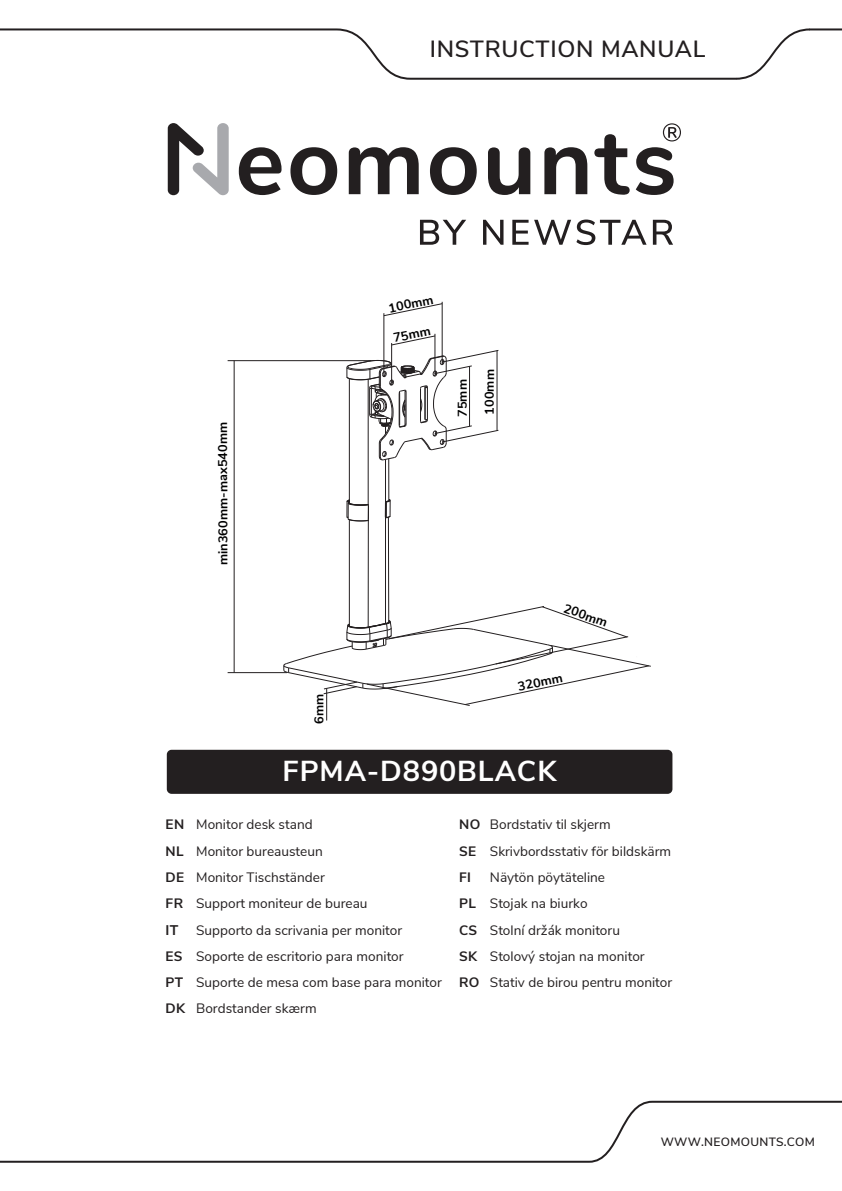
<style>
.page{position:relative;width:842px;height:1191px;background:#fff}
.page>*{position:absolute;margin:0;border:0;box-sizing:border-box;transform-origin:0 0}
.t1{font:700 28.8px "Nunito Sans";letter-spacing:.03em;color:#fff}
.t2{font:600 23.4px "Nunito Sans";letter-spacing:.03em;color:#231f20}
.t3{font:700 14px "Nunito Sans";color:#231f20}
.t4{font:13.6px/26.2px "Nunito Sans";color:#231f20}
.t5{font:700 13.6px/26.2px "Nunito Sans";letter-spacing:.03em;color:#231f20}
.t6{font:700 12.8px/27.2px "Nunito Sans";letter-spacing:.005em;color:#000001}
.t7{font:600 12px "Nunito Sans";letter-spacing:.03em;color:#231f20}
</style>
<div class="page">
<svg style="left:636px;top:147px;width:38px;height:48px"></svg>
<svg style="left:663px;top:123px;width:18px;height:18px"></svg>
<svg style="left:168px;top:123px;width:61px;height:72px"></svg>
<svg style="left:349px;top:147px;width:70px;height:47px"></svg>
<svg style="left:290px;top:147px;width:47px;height:48px"></svg>
<svg style="left:430px;top:147px;width:47px;height:48px"></svg>
<svg style="left:594px;top:134px;width:36px;height:61px"></svg>
<svg style="left:544px;top:147px;width:43px;height:47px"></svg>
<svg style="left:488px;top:147px;width:42px;height:48px"></svg>
<svg style="left:239px;top:147px;width:43px;height:48px"></svg>
<svg style="left:420px;top:219px;width:253px;height:26px"></svg>
<svg style="left:0;top:1100px;width:842px;height:63px"></svg>
<svg style="left:0;top:28px;width:842px;height:52px"></svg>
<div style="left:168px;top:750px;width:504px;height:43px;background:#231f20;border-radius:4px"></div>
<div style="left:167px;top:750px;width:505px;height:44px;border:1px solid #231f20;border-radius:4px"></div>
<hr style="left:349px;top:379px;width:1px;height:124px;background:#231f20">
<hr style="left:349px;top:519px;width:1px;height:107px;background:#231f20">
<hr style="left:368px;top:379px;width:1px;height:126px;background:#231f20">
<hr style="left:368px;top:520px;width:1px;height:107px;background:#231f20">
<hr style="left:385px;top:459px;width:1px;height:164px;background:#231f20">
<hr style="left:388px;top:459px;width:1px;height:41px;background:#231f20">
<hr style="left:388px;top:517px;width:1px;height:105px;background:#231f20">
<hr style="left:435px;top:334px;width:1px;height:40px;background:#231f20">
<hr style="left:384px;top:313px;width:1px;height:62px;background:#231f20">
<hr style="left:442px;top:302px;width:1px;height:61px;background:#231f20">
<svg style="left:383px;top:303px;width:60px;height:13px"></svg>
<hr style="left:228px;top:672px;width:59px;height:1px;background:#231f20">
<hr style="left:228px;top:360px;width:143px;height:1px;background:#231f20">
<hr style="left:234px;top:361px;width:1px;height:311px;background:#231f20">
<svg style="left:283px;top:606px;width:368px;height:100px"></svg>
<hr style="left:326px;top:688px;width:1px;height:32px;background:#231f20">
<svg style="left:346px;top:499px;width:23px;height:22px"></svg>
<svg style="left:386px;top:498px;width:5px;height:20px"></svg>
<svg style="left:346px;top:335px;width:153px;height:125px"></svg>
<h2 class="t2" style="left:430px;top:32px;width:277px">INSTRUCTION MANUAL</h2>
<p class="t6" style="left:209px;top:565px;width:145px;rotate:-90deg">min360mm-max540mm</p>
<p class="t6" style="left:386px;top:294px;width:47px;rotate:-12deg">100mm</p>
<p class="t6" style="left:390px;top:324px;width:39px;rotate:-12deg">75mm</p>
<p class="t6" style="left:448px;top:417px;width:49px;rotate:-90deg">75mm<br>100mm</p>
<p class="t6" style="left:569px;top:594px;width:47px;rotate:20deg">200mm</p>
<p class="t6" style="left:305px;top:723px;width:31px;rotate:-90deg">6mm</p>
<p class="t6" style="left:515px;top:672px;width:47px;rotate:-11deg">320mm</p>
<h1 class="t1" style="left:283px;top:750px;width:275px">FPMA-D890BLACK</h1>
<p class="t5" style="left:166px;top:810px;width:20px;text-align:justify">EN NL DE FR</p>
<p class="t3" style="left:166px;top:919px;width:14px">IT</p>
<p class="t5" style="left:166px;top:942px;width:21px">ES<br>PT<br>DK</p>
<p class="t4" style="left:196px;top:810px;width:247px">Monitor desk stand<br>Monitor bureausteun<br>Monitor Tischständer<br>Support moniteur de bureau<br>Supporto da scrivania per monitor<br>Soporte de escritorio para monitor<br>Suporte de mesa com base para monitor<br>Bordstander skærm</p>
<p class="t5" style="left:459px;top:810px;width:23px">NO<br>SE<br>FI<br>PL<br>CS<br>SK<br>RO</p>
<p class="t4" style="left:490px;top:810px;width:184px">Bordstativ til skjerm<br>Skrivbordsstativ för bildskärm<br>Näytön pöytäteline<br>Stojak na biurko<br>Stolní držák monitoru<br>Stolový stojan na monitor<br>Stativ de birou pentru monitor</p>
<p class="t7" style="left:661px;top:1133px;width:156px">WWW.NEOMOUNTS.COM</p>
</div>
